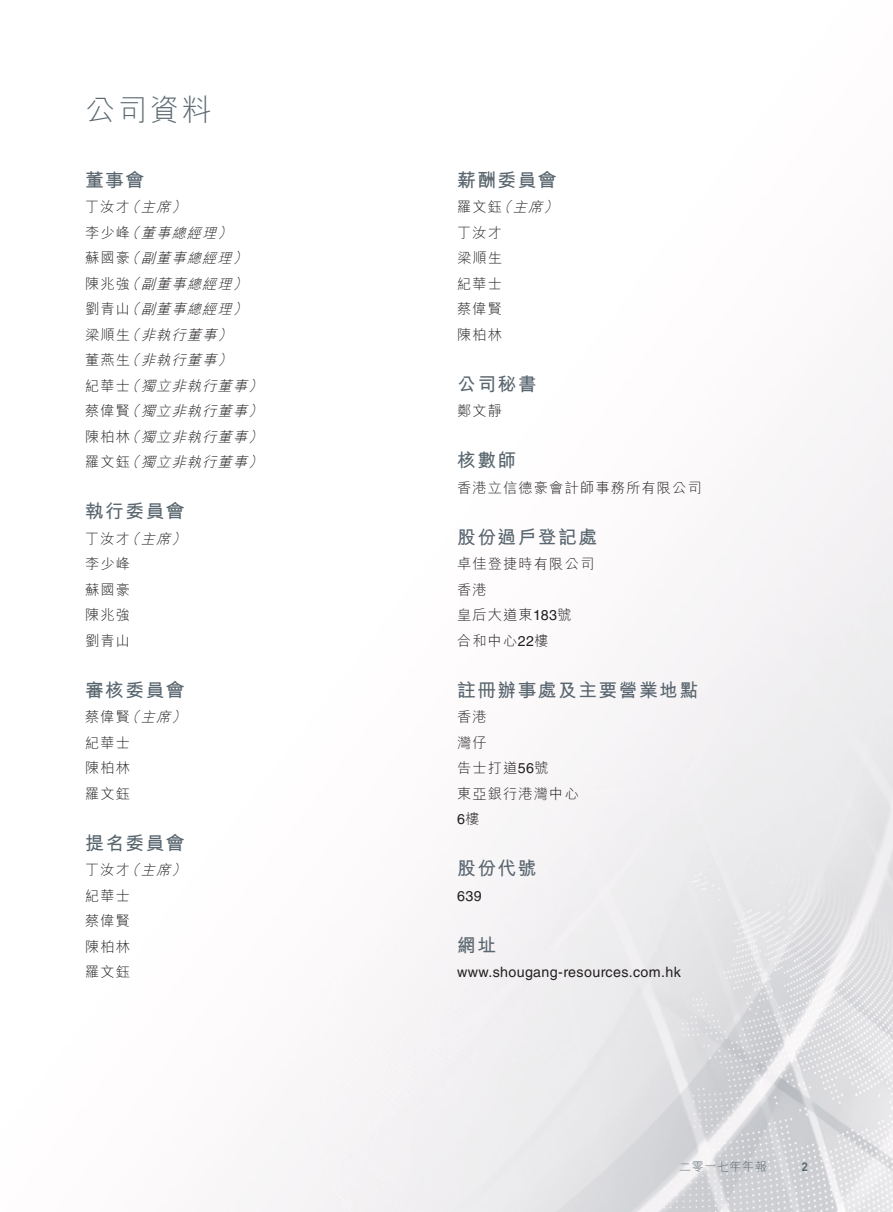
<style>
.page{position:relative;width:893px;height:1212px;background:#fff}
.page>*{position:absolute;margin:0;border:0;box-sizing:border-box;transform-origin:0 0}
.t1{font:300 30px "M Hei HK";color:#59666f}
.Heading_1{font:700 18.75px "M Hei HK";letter-spacing:.08em;color:#59666f}
.Body_Text{font:300 14.25px "M Hei HK";letter-spacing:.08em;color:#231f20}
.Body_Text-2{font:italic 300 14.25px "M Hei HK";color:#231f20}
.Body_Text-3{font:14.25px "Helvetica LT Std";letter-spacing:.03em;color:#231f20}
.t2{font:300 12px "M Hei HK";letter-spacing:.05em;color:#59666f}
.t3{font:700 12px "DIN";color:#59666f}
.s1{font-family:"Helvetica LT Std";font-weight:400}
</style>
<div class="page">
<img style="left:261px;top:367px;width:632px;height:845px">
<p class="t1" style="left:85px;top:95px;width:128px">公司資料</p>
<p class="Heading_1" style="left:85px;top:166px;width:61px">董事會</p>
<p class="Body_Text-2" style="left:125px;top:200px;width:51px">（主席</p>
<p class="Body_Text-2" style="left:171px;top:200px;width:20px">(</p>
<p class="Body_Text" style="left:85px;top:200px;width:46px">丁汝才</p>
<p class="Body_Text" style="left:85px;top:225px;width:46px">李少峰</p>
<p class="Body_Text-2" style="left:125px;top:225px;width:97px">（董事總經理</p>
<p class="Body_Text-2" style="left:218px;top:225px;width:20px">(</p>
<p class="Body_Text-2" style="left:125px;top:251px;width:112px">（副董事總經理</p>
<p class="Body_Text-2" style="left:233px;top:251px;width:20px">(</p>
<p class="Body_Text" style="left:85px;top:251px;width:46px">蘇國豪</p>
<p class="Body_Text-2" style="left:125px;top:276px;width:112px">（副董事總經理</p>
<p class="Body_Text-2" style="left:233px;top:276px;width:20px">(</p>
<p class="Body_Text" style="left:85px;top:276px;width:46px">陳兆強</p>
<p class="Body_Text-2" style="left:125px;top:302px;width:112px">（副董事總經理</p>
<p class="Body_Text-2" style="left:233px;top:302px;width:20px">(</p>
<p class="Body_Text" style="left:85px;top:302px;width:46px">劉青山</p>
<p class="Body_Text-2" style="left:125px;top:327px;width:97px">（非執行董事</p>
<p class="Body_Text-2" style="left:218px;top:327px;width:20px">(</p>
<p class="Body_Text" style="left:85px;top:327px;width:46px">梁順生</p>
<p class="Body_Text-2" style="left:125px;top:353px;width:97px">（非執行董事</p>
<p class="Body_Text-2" style="left:218px;top:353px;width:20px">(</p>
<p class="Body_Text" style="left:85px;top:353px;width:46px">董燕生</p>
<p class="Body_Text-2" style="left:125px;top:378px;width:128px">（獨立非執行董事</p>
<p class="Body_Text-2" style="left:248px;top:378px;width:20px">(</p>
<p class="Body_Text" style="left:85px;top:378px;width:46px">紀華士</p>
<p class="Body_Text-2" style="left:125px;top:404px;width:128px">（獨立非執行董事</p>
<p class="Body_Text-2" style="left:248px;top:404px;width:20px">(</p>
<p class="Body_Text" style="left:85px;top:404px;width:46px">蔡偉賢</p>
<p class="Body_Text-2" style="left:125px;top:429px;width:128px">（獨立非執行董事</p>
<p class="Body_Text-2" style="left:248px;top:429px;width:20px">(</p>
<p class="Body_Text" style="left:85px;top:429px;width:46px">陳柏林</p>
<p class="Body_Text-2" style="left:125px;top:455px;width:128px">（獨立非執行董事</p>
<p class="Body_Text-2" style="left:248px;top:455px;width:20px">(</p>
<p class="Body_Text" style="left:85px;top:455px;width:46px">羅文鈺</p>
<p class="Heading_1" style="left:85px;top:498px;width:101px">執行委員會</p>
<p class="Body_Text-2" style="left:171px;top:531px;width:20px">(</p>
<p class="Body_Text-2" style="left:125px;top:531px;width:51px">（主席</p>
<p class="Body_Text" style="left:85px;top:531px;width:46px">丁汝才</p>
<p class="Body_Text" style="left:85px;top:557px;width:46px">李少峰</p>
<p class="Body_Text" style="left:85px;top:582px;width:46px">蘇國豪</p>
<p class="Body_Text" style="left:85px;top:608px;width:46px">陳兆強</p>
<p class="Body_Text" style="left:85px;top:633px;width:46px">劉青山</p>
<p class="Heading_1" style="left:85px;top:676px;width:101px">審核委員會</p>
<p class="Body_Text-2" style="left:171px;top:710px;width:20px">(</p>
<p class="Body_Text-2" style="left:125px;top:710px;width:51px">（主席</p>
<p class="Body_Text" style="left:85px;top:710px;width:46px">蔡偉賢</p>
<p class="Body_Text" style="left:85px;top:735px;width:46px">紀華士</p>
<p class="Body_Text" style="left:85px;top:761px;width:46px">陳柏林</p>
<p class="Body_Text" style="left:85px;top:786px;width:46px">羅文鈺</p>
<p class="Heading_1" style="left:85px;top:829px;width:101px">提名委員會</p>
<p class="Body_Text-2" style="left:171px;top:863px;width:20px">(</p>
<p class="Body_Text-2" style="left:125px;top:863px;width:51px">（主席</p>
<p class="Body_Text" style="left:85px;top:863px;width:46px">丁汝才</p>
<p class="Body_Text" style="left:85px;top:888px;width:46px">紀華士</p>
<p class="Body_Text" style="left:85px;top:914px;width:46px">蔡偉賢</p>
<p class="Body_Text" style="left:85px;top:939px;width:46px">陳柏林</p>
<p class="Body_Text" style="left:85px;top:965px;width:46px">羅文鈺</p>
<p class="Heading_1" style="left:457px;top:166px;width:101px">薪酬委員會</p>
<p class="Body_Text-2" style="left:544px;top:200px;width:20px">(</p>
<p class="Body_Text-2" style="left:497px;top:200px;width:51px">（主席</p>
<p class="Body_Text" style="left:457px;top:200px;width:46px">羅文鈺</p>
<p class="Body_Text" style="left:457px;top:225px;width:46px">丁汝才</p>
<p class="Body_Text" style="left:457px;top:251px;width:46px">梁順生</p>
<p class="Body_Text" style="left:457px;top:276px;width:46px">紀華士</p>
<p class="Body_Text" style="left:457px;top:302px;width:46px">蔡偉賢</p>
<p class="Body_Text" style="left:457px;top:327px;width:46px">陳柏林</p>
<p class="Heading_1" style="left:457px;top:370px;width:81px">公司秘書</p>
<p class="Body_Text" style="left:457px;top:404px;width:46px">鄭文靜</p>
<p class="Heading_1" style="left:457px;top:447px;width:61px">核數師</p>
<p class="Body_Text" style="left:457px;top:480px;width:246px">香港立信德豪會計師事務所有限公司</p>
<p class="Heading_1" style="left:457px;top:523px;width:142px">股份過戶登記處</p>
<p class="Body_Text" style="left:457px;top:557px;width:139px">卓佳登捷時有限公司</p>
<p class="Body_Text" style="left:457px;top:582px;width:31px">香港</p>
<p class="Body_Text" style="left:457px;top:608px;width:116px">皇后大道東<span class="s1">183</span>號</p>
<p class="Body_Text" style="left:457px;top:633px;width:93px">合和中心<span class="s1">22</span>樓</p>
<p class="Heading_1" style="left:457px;top:676px;width:243px">註冊辦事處及主要營業地點</p>
<p class="Body_Text" style="left:457px;top:710px;width:31px">香港</p>
<p class="Body_Text" style="left:457px;top:735px;width:31px">灣仔</p>
<p class="Body_Text" style="left:457px;top:761px;width:93px">告士打道<span class="s1">56</span>號</p>
<p class="Body_Text" style="left:457px;top:786px;width:123px">東亞銀行港灣中心</p>
<p class="Body_Text" style="left:457px;top:812px;width:24px">樓<span class="s1">6</span></p>
<p class="Heading_1" style="left:457px;top:855px;width:81px">股份代號</p>
<p class="Body_Text-3" style="left:457px;top:888px;width:26px">639</p>
<p class="Heading_1" style="left:457px;top:931px;width:40px">網址</p>
<p class="Body_Text-3" style="left:457px;top:964px;width:225px">www.shougang-resources.com.hk</p>
<p class="t2" style="left:679px;top:1161px;width:89px">二零一七年年報</p>
<p class="t3" style="left:801px;top:1159px;width:8px">2</p>
</div>
